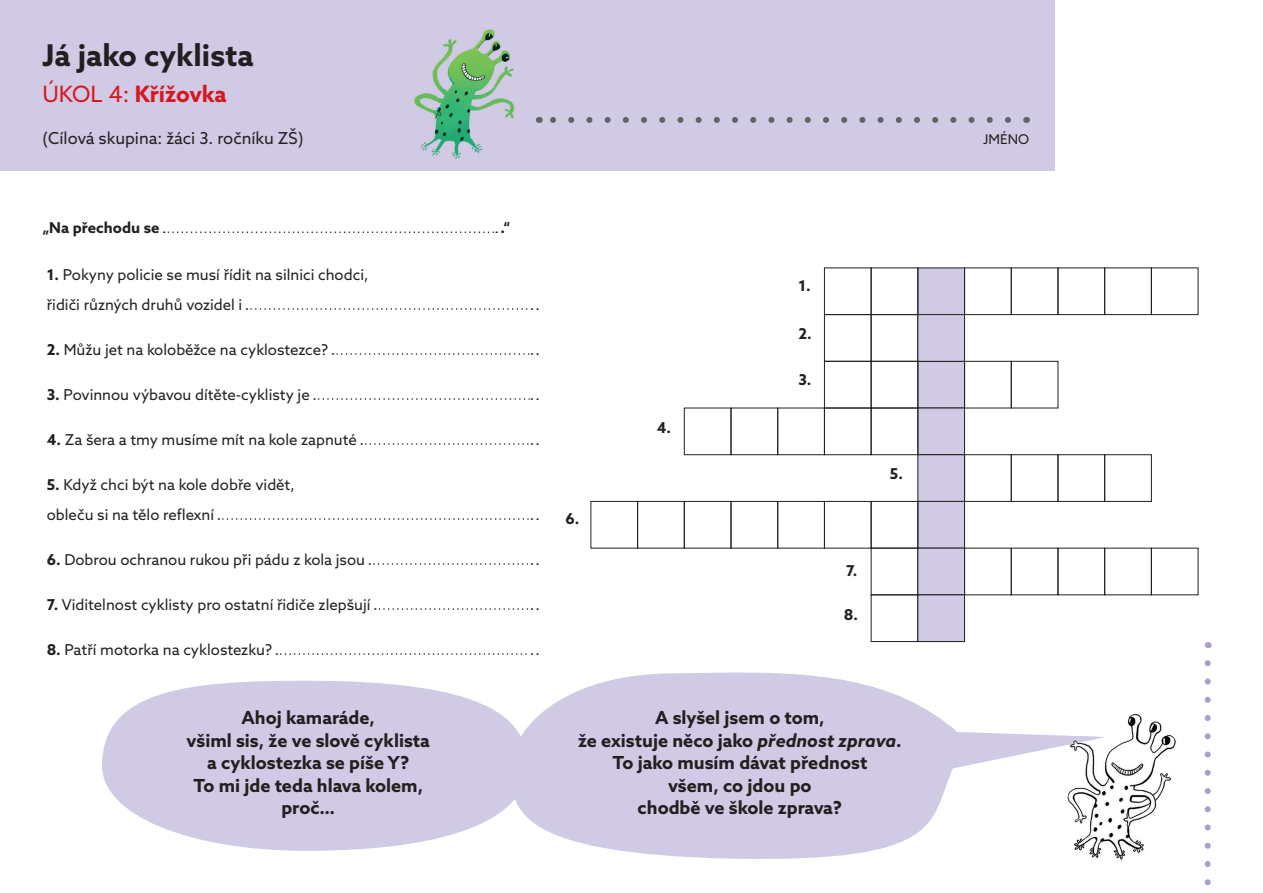
<style>
.page{position:relative;width:1263px;height:893px;background:#fff}
.page>*{position:absolute;margin:0;border:0;box-sizing:border-box;transform-origin:0 0}
.t1{font:700 30px "Azo Sans";color:#231f20}
.t2{font:700 22.5px "Azo Sans";color:#d7171f}
.t3{font:700 18px/22.5px "Azo Sans";color:#231f20;text-align:center}
.t4{font:16.5px "Azo Sans";color:#231f20}
.t5{font:15px/30px "Azo Sans";color:#231f20}
.t6{font:700 15px "Azo Sans";color:#231f20}
.t7{font:13.5px "Azo Sans";color:#231f20}
.s1{font-weight:400}
.s2{font-weight:700}
.s3{font-style:italic}
</style>
<div class="page">
<div style="left:0;top:0;width:1054px;height:170px;background:#d0cae4"></div>
<svg style="left:550px;top:117px;width:458px;height:6px"></svg>
<img style="left:414px;top:29px;width:101px;height:130px">
<svg style="left:164px;top:231px;width:333px;height:2px"></svg>
<svg style="left:1205px;top:663px;width:6px;height:223px"></svg>
<svg style="left:509px;top:672px;width:550px;height:187px;fill:#d0cae4"></svg>
<img style="left:1067px;top:713px;width:109px;height:147px">
<img style="left:1059px;top:735px;width:47px;height:12px">
<svg style="left:246px;top:308px;width:286px;height:2px"></svg>
<svg style="left:333px;top:353px;width:199px;height:2px"></svg>
<svg style="left:314px;top:398px;width:218px;height:2px"></svg>
<svg style="left:361px;top:443px;width:171px;height:2px"></svg>
<svg style="left:218px;top:518px;width:314px;height:2px"></svg>
<svg style="left:369px;top:563px;width:163px;height:2px"></svg>
<svg style="left:375px;top:608px;width:157px;height:2px"></svg>
<svg style="left:276px;top:653px;width:256px;height:2px"></svg>
<div style="left:918px;top:268px;width:46px;height:47px;background:#d0cae4"></div>
<div style="left:871px;top:314px;width:47px;height:48px;border:1px solid #231f20"></div>
<div style="left:918px;top:361px;width:46px;height:47px;background:#d0cae4"></div>
<div style="left:917px;top:361px;width:48px;height:47px;border:1px solid #231f20"></div>
<div style="left:918px;top:408px;width:46px;height:47px;background:#d0cae4"></div>
<div style="left:917px;top:408px;width:48px;height:47px;border:1px solid #231f20"></div>
<div style="left:918px;top:455px;width:46px;height:46px;background:#d0cae4"></div>
<div style="left:917px;top:454px;width:48px;height:48px;border:1px solid #231f20"></div>
<div style="left:918px;top:501px;width:46px;height:47px;background:#d0cae4"></div>
<div style="left:917px;top:501px;width:48px;height:47px;border:1px solid #231f20"></div>
<div style="left:871px;top:267px;width:47px;height:48px;border:1px solid #231f20"></div>
<div style="left:824px;top:314px;width:47px;height:48px;border:1px solid #231f20"></div>
<div style="left:824px;top:361px;width:47px;height:47px;border:1px solid #231f20"></div>
<div style="left:871px;top:361px;width:47px;height:47px;border:1px solid #231f20"></div>
<div style="left:684px;top:408px;width:47px;height:47px;border:1px solid #231f20"></div>
<div style="left:731px;top:408px;width:47px;height:47px;border:1px solid #231f20"></div>
<div style="left:777px;top:408px;width:48px;height:47px;border:1px solid #231f20"></div>
<div style="left:824px;top:408px;width:47px;height:47px;border:1px solid #231f20"></div>
<div style="left:871px;top:408px;width:47px;height:47px;border:1px solid #231f20"></div>
<div style="left:964px;top:267px;width:48px;height:48px;border:1px solid #231f20"></div>
<div style="left:1011px;top:267px;width:47px;height:48px;border:1px solid #231f20"></div>
<div style="left:1057px;top:267px;width:48px;height:48px;border:1px solid #231f20"></div>
<div style="left:1104px;top:267px;width:48px;height:48px;border:1px solid #231f20"></div>
<div style="left:1151px;top:267px;width:47px;height:48px;border:1px solid #231f20"></div>
<div style="left:918px;top:315px;width:46px;height:46px;background:#d0cae4"></div>
<div style="left:917px;top:314px;width:48px;height:48px;border:1px solid #231f20"></div>
<div style="left:964px;top:361px;width:48px;height:47px;border:1px solid #231f20"></div>
<div style="left:1011px;top:361px;width:47px;height:47px;border:1px solid #231f20"></div>
<div style="left:964px;top:454px;width:48px;height:48px;border:1px solid #231f20"></div>
<div style="left:1011px;top:454px;width:47px;height:48px;border:1px solid #231f20"></div>
<div style="left:1057px;top:454px;width:48px;height:48px;border:1px solid #231f20"></div>
<div style="left:1104px;top:454px;width:48px;height:48px;border:1px solid #231f20"></div>
<div style="left:871px;top:548px;width:47px;height:47px;border:1px solid #231f20"></div>
<div style="left:637px;top:501px;width:48px;height:47px;border:1px solid #231f20"></div>
<div style="left:590px;top:501px;width:48px;height:47px;border:1px solid #231f20"></div>
<div style="left:684px;top:501px;width:47px;height:47px;border:1px solid #231f20"></div>
<div style="left:731px;top:501px;width:47px;height:47px;border:1px solid #231f20"></div>
<div style="left:777px;top:501px;width:48px;height:47px;border:1px solid #231f20"></div>
<div style="left:824px;top:501px;width:47px;height:47px;border:1px solid #231f20"></div>
<div style="left:871px;top:501px;width:47px;height:47px;border:1px solid #231f20"></div>
<div style="left:871px;top:594px;width:47px;height:48px;border:1px solid #231f20"></div>
<div style="left:1011px;top:548px;width:47px;height:47px;border:1px solid #231f20"></div>
<div style="left:1057px;top:548px;width:48px;height:47px;border:1px solid #231f20"></div>
<div style="left:1104px;top:548px;width:48px;height:47px;border:1px solid #231f20"></div>
<div style="left:918px;top:548px;width:46px;height:47px;background:#d0cae4"></div>
<div style="left:917px;top:548px;width:48px;height:47px;border:1px solid #231f20"></div>
<div style="left:918px;top:595px;width:46px;height:46px;background:#d0cae4"></div>
<div style="left:917px;top:594px;width:48px;height:48px;border:1px solid #231f20"></div>
<div style="left:102px;top:681px;width:425px;height:170px;background:#d0cae4;border-radius:50%"></div>
<h1 class="t1" style="left:43px;top:36px;width:213px">Já jako cyklista</h1>
<h2 class="t2" style="left:43px;top:79px;width:186px"><span class="s1">ÚKOL 4:</span> Křížovka</h2>
<p class="t4" style="left:43px;top:127px;width:262px">(Cílová skupina: žáci 3. ročníku ZŠ)</p>
<p class="t7" style="left:983px;top:130px;width:47px">JMÉNO</p>
<p class="t6" style="left:43px;top:218px;width:119px">„Na přechodu se</p>
<p class="t6" style="left:500px;top:218px;width:11px">.“</p>
<p class="t5" style="left:47px;top:259px;width:323px"><span class="s2">1.</span> Pokyny policie se musí řídit na silnici chodci, řidiči různých druhů vozidel i</p>
<p class="t5" style="left:536px;top:289px;width:6px">.</p>
<p class="t5" style="left:47px;top:334px;width:283px"><span class="s2">2.</span> Můžu jet na koloběžce na cyklostezce?</p>
<p class="t5" style="left:536px;top:334px;width:6px">.</p>
<p class="t5" style="left:47px;top:379px;width:265px"><span class="s2">3.</span> Povinnou výbavou dítěte-cyklisty je</p>
<p class="t5" style="left:536px;top:379px;width:6px">.</p>
<p class="t5" style="left:47px;top:424px;width:312px"><span class="s2">4.</span> Za šera a tmy musíme mít na kole zapnuté</p>
<p class="t5" style="left:536px;top:424px;width:6px">.</p>
<p class="t5" style="left:47px;top:469px;width:250px"><span class="s2">5.</span> Když chci být na kole dobře vidět, obleču si na tělo reflexní</p>
<p class="t5" style="left:536px;top:499px;width:6px">.</p>
<p class="t5" style="left:47px;top:544px;width:320px"><span class="s2">6.</span> Dobrou ochranou rukou při pádu z kola jsou</p>
<p class="t5" style="left:536px;top:544px;width:6px">.</p>
<p class="t5" style="left:47px;top:589px;width:325px"><span class="s2">7.</span> Viditelnost cyklisty pro ostatní řidiče zlepšují</p>
<p class="t5" style="left:536px;top:589px;width:6px">.</p>
<p class="t5" style="left:47px;top:634px;width:227px"><span class="s2">8.</span> Patří motorka na cyklostezku?</p>
<p class="t5" style="left:536px;top:634px;width:6px">.</p>
<p class="t3" style="left:187px;top:706px;width:245px">Ahoj kamaráde,<br>všiml sis, že ve slově cyklista a cyklostezka se píše Y?<br>To mi jde teda hlava kolem, proč…</p>
<p class="t6" style="left:566px;top:509px;width:15px">6.</p>
<p class="t6" style="left:657px;top:417px;width:16px">4.</p>
<p class="t6" style="left:798px;top:276px;width:14px">1.</p>
<p class="t6" style="left:798px;top:324px;width:15px">2.</p>
<p class="t6" style="left:798px;top:369px;width:15px">3.</p>
<p class="t6" style="left:890px;top:464px;width:15px">5.</p>
<p class="t6" style="left:846px;top:560px;width:13px">7.</p>
<p class="t6" style="left:844px;top:605px;width:16px">8.</p>
<p class="t3" style="left:578px;top:706px;width:325px">A slyšel jsem o tom,<br>že existuje něco jako <span class="s3">přednost zprava</span>.<br>To jako musím dávat přednost<br>všem, co jdou po<br>chodbě ve škole zprava?</p>
</div>
